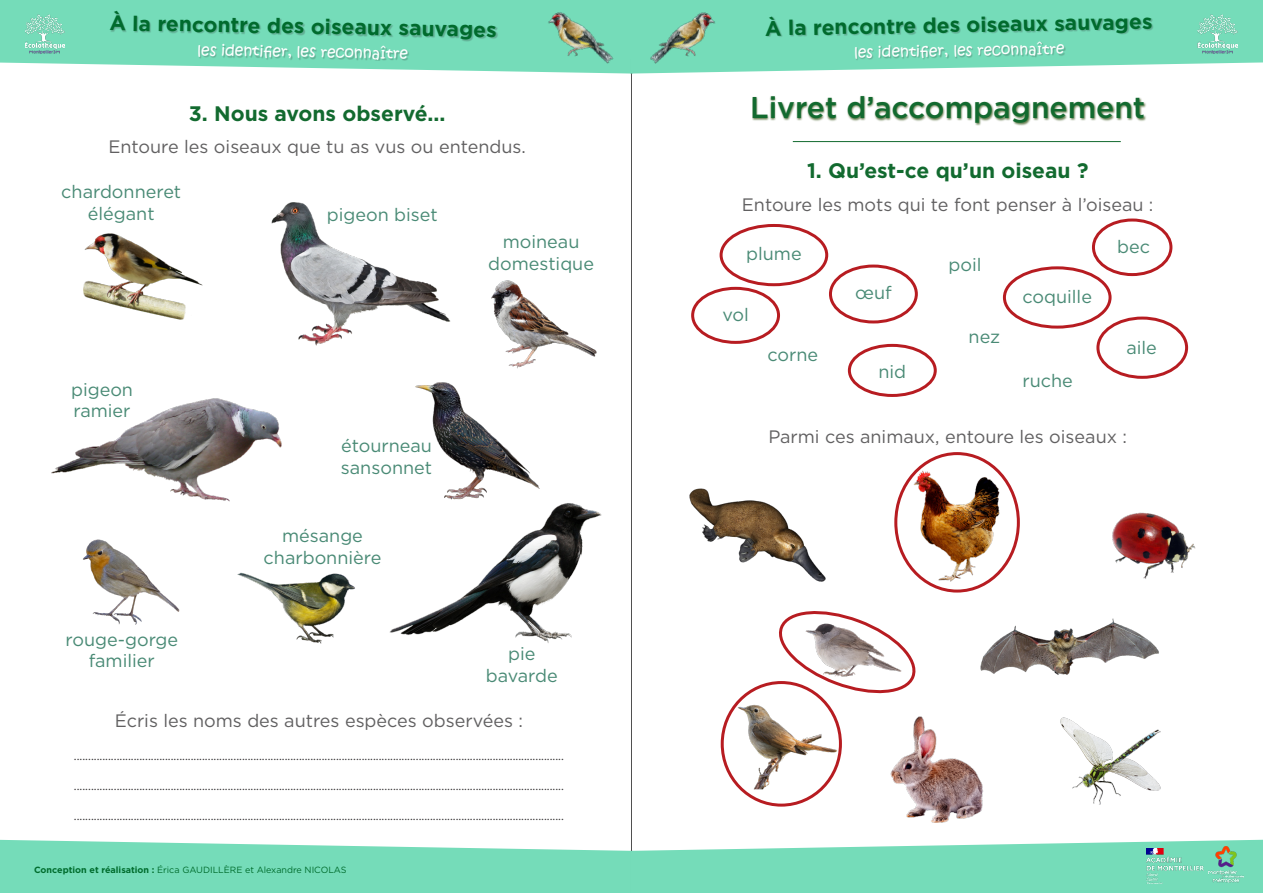
<style>
.page{position:relative;width:1263px;height:893px;background:#fff}
.page>*{position:absolute;margin:0;border:0;box-sizing:border-box;transform-origin:0 0}
.t1{font:500 30px "Gotham";color:#126a2f}
.t2{font:700 21px "Gotham";color:#006b2d}
.t3{font:700 21px "Gotham";color:#126a2f}
.t4{font:18px "Gotham";color:#498a75}
.t5{font:18px "Gotham";color:#616061}
.t6{font:15px "Kristen ITC";color:#fff}
.t7{font:12.45px "Minion Pro";color:#3c3a3b}
.t8{font:9px "Gotham";color:#006c2d}
.s1{font-weight:700}
</style>
<div class="page">
<svg style="left:0;top:0;width:529px;height:72px;background:#89e1c3"></svg>
<img style="left:25px;top:14px;width:40px;height:39px">
<hr style="left:631px;top:0;width:1px;height:893px;background:#505050">
<svg style="left:628px;top:0;width:635px;height:74px;fill:#75dcb9"></svg>
<img style="left:1198px;top:14px;width:40px;height:39px">
<svg style="left:0;top:839px;width:1263px;height:54px;background:#85e0c1"></svg>
<img style="left:1146px;top:848px;width:57px;height:35px">
<img style="left:1208px;top:847px;width:36px;height:35px">
<div style="left:766px;top:16px;width:387px;height:45px;background:#231f20;opacity:.24"></div>
<div style="left:110px;top:12px;width:388px;height:49px;background:#231f20;opacity:.24"></div>
<img style="left:635px;top:0;width:98px;height:74px">
<img style="left:529px;top:0;width:99px;height:74px">
<div style="left:752px;top:95px;width:394px;height:30px;background:#375517;opacity:.75"></div>
<hr style="left:793px;top:141px;width:328px;height:1px;background:#126a2f">
<img style="left:271px;top:202px;width:180px;height:144px">
<img style="left:237px;top:572px;width:118px;height:72px">
<img style="left:51px;top:398px;width:231px;height:104px">
<img style="left:389px;top:503px;width:213px;height:140px">
<img style="left:84px;top:233px;width:119px;height:87px">
<img style="left:491px;top:280px;width:106px;height:89px">
<img style="left:83px;top:539px;width:97px;height:86px">
<img style="left:415px;top:382px;width:125px;height:118px">
<img style="left:689px;top:488px;width:137px;height:94px">
<img style="left:900px;top:461px;width:116px;height:128px">
<img style="left:890px;top:716px;width:94px;height:107px">
<img style="left:732px;top:699px;width:109px;height:94px">
<img style="left:1060px;top:717px;width:101px;height:88px">
<img style="left:1112px;top:512px;width:84px;height:67px">
<img style="left:980px;top:618px;width:179px;height:57px">
<div style="left:720px;top:224px;width:108px;height:62px;border:3px solid #b71c21;border-radius:50%"></div>
<div style="left:829px;top:265px;width:89px;height:58px;border:3px solid #b71c21;border-radius:50%"></div>
<div style="left:1096px;top:317px;width:92px;height:62px;border:3px solid #b71c21;border-radius:50%"></div>
<div style="left:691px;top:287px;width:89px;height:57px;border:3px solid #b71c21;border-radius:50%"></div>
<div style="left:848px;top:344px;width:89px;height:53px;border:3px solid #b71c21;border-radius:50%"></div>
<div style="left:1092px;top:219px;width:80px;height:57px;border:3px solid #b71c21;border-radius:50%"></div>
<div style="left:1003px;top:266px;width:108px;height:63px;border:3px solid #b71c21;border-radius:50%"></div>
<div style="left:894px;top:452px;width:126px;height:141px;border:3px solid #b71c21;border-radius:50%"></div>
<svg style="left:771px;top:611px;width:145px;height:86px"></svg>
<div style="left:721px;top:681px;width:121px;height:126px;border:3px solid #b71c21;border-radius:50%"></div>
<h2 class="t2" style="left:110px;top:9px;width:389px;rotate:1deg">À la rencontre des oiseaux sauvages</h2>
<p class="t6" style="left:198px;top:40px;width:212px;rotate:1deg">les identifi er, les reconnaître</p>
<p class="t3" style="left:189px;top:99px;width:258px">3. Nous avons observé...</p>
<p class="t5" style="left:108px;top:136px;width:419px">Entoure les oiseaux que tu as vus ou entendus.</p>
<p class="t4" style="left:61px;top:180px;width:121px">chardonneret</p>
<p class="t4" style="left:88px;top:202px;width:68px">élégant</p>
<p class="t4" style="left:327px;top:203px;width:112px">pigeon biset</p>
<p class="t4" style="left:503px;top:230px;width:78px">moineau</p>
<p class="t4" style="left:488px;top:252px;width:107px">domestique</p>
<p class="t4" style="left:71px;top:378px;width:64px">pigeon</p>
<p class="t4" style="left:74px;top:399px;width:59px">ramier</p>
<p class="t4" style="left:66px;top:628px;width:114px">rouge-gorge</p>
<p class="t4" style="left:89px;top:649px;width:67px">familier</p>
<p class="t4" style="left:341px;top:435px;width:92px">étourneau</p>
<p class="t4" style="left:341px;top:456px;width:93px">sansonnet</p>
<p class="t4" style="left:282px;top:524px;width:82px">mésange</p>
<p class="t4" style="left:264px;top:546px;width:119px">charbonnière</p>
<p class="t4" style="left:508px;top:642px;width:29px">pie</p>
<p class="t4" style="left:486px;top:664px;width:74px">bavarde</p>
<p class="t5" style="left:115px;top:709px;width:410px">Écris les noms des autres espèces observées :</p>
<p class="t7" style="left:74px;top:748px;width:492px">............................................................................................................................................................................</p>
<p class="t7" style="left:74px;top:778px;width:492px">............................................................................................................................................................................</p>
<p class="t7" style="left:74px;top:808px;width:492px">............................................................................................................................................................................</p>
<p class="t8" style="left:34px;top:864px;width:314px"><span class="s1">Conception et réalisation :</span> Érica GAUDILLÈRE et Alexandre NICOLAS</p>
<h2 class="t2" style="left:765px;top:14px;width:389px;rotate:-1deg">À la rencontre des oiseaux sauvages</h2>
<p class="t6" style="left:854px;top:43px;width:212px;rotate:-1deg">les identifi er, les reconnaître</p>
<p class="t1" style="left:750px;top:88px;width:397px">Livret d’accompagnement</p>
<p class="t3" style="left:807px;top:157px;width:283px">1. Qu’est-ce qu’un oiseau ?</p>
<p class="t5" style="left:742px;top:193px;width:413px">Entoure les mots qui te font penser à l’oiseau :</p>
<p class="t4" style="left:746px;top:242px;width:57px">plume</p>
<p class="t4" style="left:1117px;top:235px;width:34px">bec</p>
<p class="t4" style="left:949px;top:253px;width:35px">poil</p>
<p class="t4" style="left:722px;top:303px;width:28px">vol</p>
<p class="t4" style="left:767px;top:343px;width:52px">corne</p>
<p class="t4" style="left:855px;top:281px;width:38px">œuf</p>
<p class="t4" style="left:878px;top:360px;width:29px">nid</p>
<p class="t4" style="left:968px;top:325px;width:33px">nez</p>
<p class="t4" style="left:1022px;top:285px;width:71px">coquille</p>
<p class="t4" style="left:1022px;top:369px;width:52px">ruche</p>
<p class="t4" style="left:1126px;top:336px;width:32px">aile</p>
<p class="t5" style="left:768px;top:425px;width:360px">Parmi ces animaux, entoure les oiseaux :</p>
</div>
